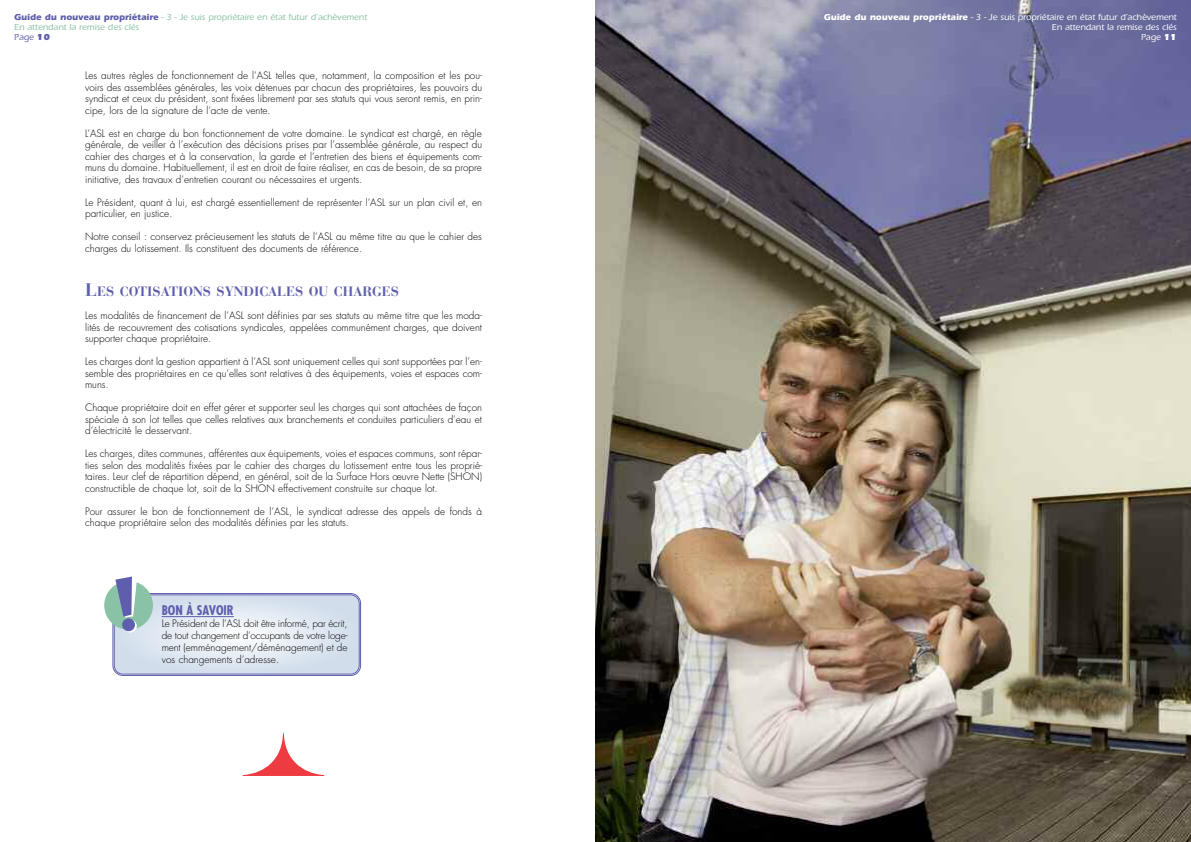
<style>
.page{position:relative;width:1191px;height:842px;background:#fff}
.page>*{position:absolute;margin:0;border:0;box-sizing:border-box;transform-origin:0 0}
.t1{font:13.5px "Bauer Bodoni Bold Os F";color:#5e5ead}
.t2{font:700 condensed 13px "Futura";color:#5e5ead}
.t3{font:300 10px/11.5px "Futura";color:#000;text-align:justify}
.t4{font:500 9px/10px "ITC Eras LT";color:#89c2a4}
.t5{font:500 9px/10px "ITC Eras LT";color:#fff;text-align:right}
.s1{font-weight:700;color:#5e5ead}
.s2{color:#5e5ead}
.s3{font-weight:900;color:#5e5ead}
.s4{font-weight:700}
.s5{font-weight:900}
.s6{font-size:18px}
</style>
<div class="page">
<img style="left:595px;top:0;width:596px;height:842px">
<svg style="left:243px;top:733px;width:81px;height:43px"></svg>
<div style="left:104px;top:581px;width:49px;height:49px;background:#89c2a4;border-radius:50%"></div>
<svg style="left:112px;top:576px;width:249px;height:100px"></svg>
<p class="t4" style="left:14px;top:13px;width:354px"><span class="s1">Guide du nouveau propriétaire</span> - 3 - Je suis propriétaire en état futur d’achèvement<br>En attendant la remise des clés<br><span class="s2">Page</span> <span class="s3">10</span></p>
<p class="t5" style="left:823px;top:13px;width:354px"><span class="s4">Guide du nouveau propriétaire</span> - 3 - Je suis propriétaire en état futur d’achèvement<br>En attendant la remise des clés<br>Page <span class="s5">11</span></p>
<p class="t3" style="left:85px;top:71px;width:398px">Les autres règles de fonctionnement de l’ASL telles que, notamment, la composition et les pou&shy;voirs des assemblées générales, les voix détenues par chacun des propriétaires, les pouvoirs du syndicat et ceux du président, sont fixées librement par ses statuts qui vous seront remis, en prin&shy;cipe, lors de la signature de l’acte de vente.</p>
<p class="t3" style="left:85px;top:128px;width:398px">L’ASL est en charge du bon fonctionnement de votre domaine. Le syndicat est chargé, en règle générale, de veiller à l’exécution des décisions prises par l’assemblée générale, au respect du cahier des charges et à la conservation, la garde et l’entretien des biens et équipements com&shy;muns du domaine. Habituellement, il est en droit de faire réaliser, en cas de besoin, de sa propre initiative, des travaux d’entretien courant ou nécessaires et urgents.</p>
<p class="t3" style="left:85px;top:197px;width:398px">Le Président, quant à lui, est chargé essentiellement de représenter l’ASL sur un plan civil et, en particulier, en justice.</p>
<p class="t3" style="left:85px;top:232px;width:398px">Notre conseil : conservez précieusement les statuts de l’ASL au même titre au que le cahier des charges du lotissement. Ils constituent des documents de référence.</p>
<h1 class="t1" style="left:85px;top:286px;width:315px"><span class="s6">L</span>ES COTISATIONS SYNDICALES OU CHARGES</h1>
<p class="t3" style="left:85px;top:311px;width:398px">Les modalités de financement de l’ASL sont définies par ses statuts au même titre que les moda&shy;lités de recouvrement des cotisations syndicales, appelées communément charges, que doivent supporter chaque propriétaire.</p>
<p class="t3" style="left:85px;top:357px;width:398px">Les charges dont la gestion appartient à l’ASL sont uniquement celles qui sont supportées par l’en&shy;semble des propriétaires en ce qu’elles sont relatives à des équipements, voies et espaces com&shy;muns.</p>
<p class="t3" style="left:85px;top:403px;width:398px">Chaque propriétaire doit en effet gérer et supporter seul les charges qui sont attachées de façon spéciale à son lot telles que celles relatives aux branchements et conduites particuliers d’eau et d’électricité le desservant.</p>
<p class="t3" style="left:85px;top:449px;width:398px">Les charges, dites communes, afférentes aux équipements, voies et espaces communs, sont répar&shy;ties selon des modalités fixées par le cahier des charges du lotissement entre tous les proprié&shy;taires. Leur clef de répartition dépend, en général, soit de la Surface Hors œuvre Nette (SHON) constructible de chaque lot, soit de la SHON effectivement construite sur chaque lot.</p>
<p class="t3" style="left:85px;top:506px;width:398px">Pour assurer le bon de fonctionnement de l’ASL, le syndicat adresse des appels de fonds à chaque propriétaire selon des modalités définies par les statuts.</p>
<h2 class="t2" style="left:162px;top:604px;width:74px">BON À SAVOIR</h2>
<p class="t3" style="left:162px;top:618px;width:187px;line-height:12px">Le Président de l’ASL doit être informé, par écrit, de tout changement d’occupants de votre loge&shy;ment (emménagement/déménagement) et de vos changements d’adresse.</p>
</div>
